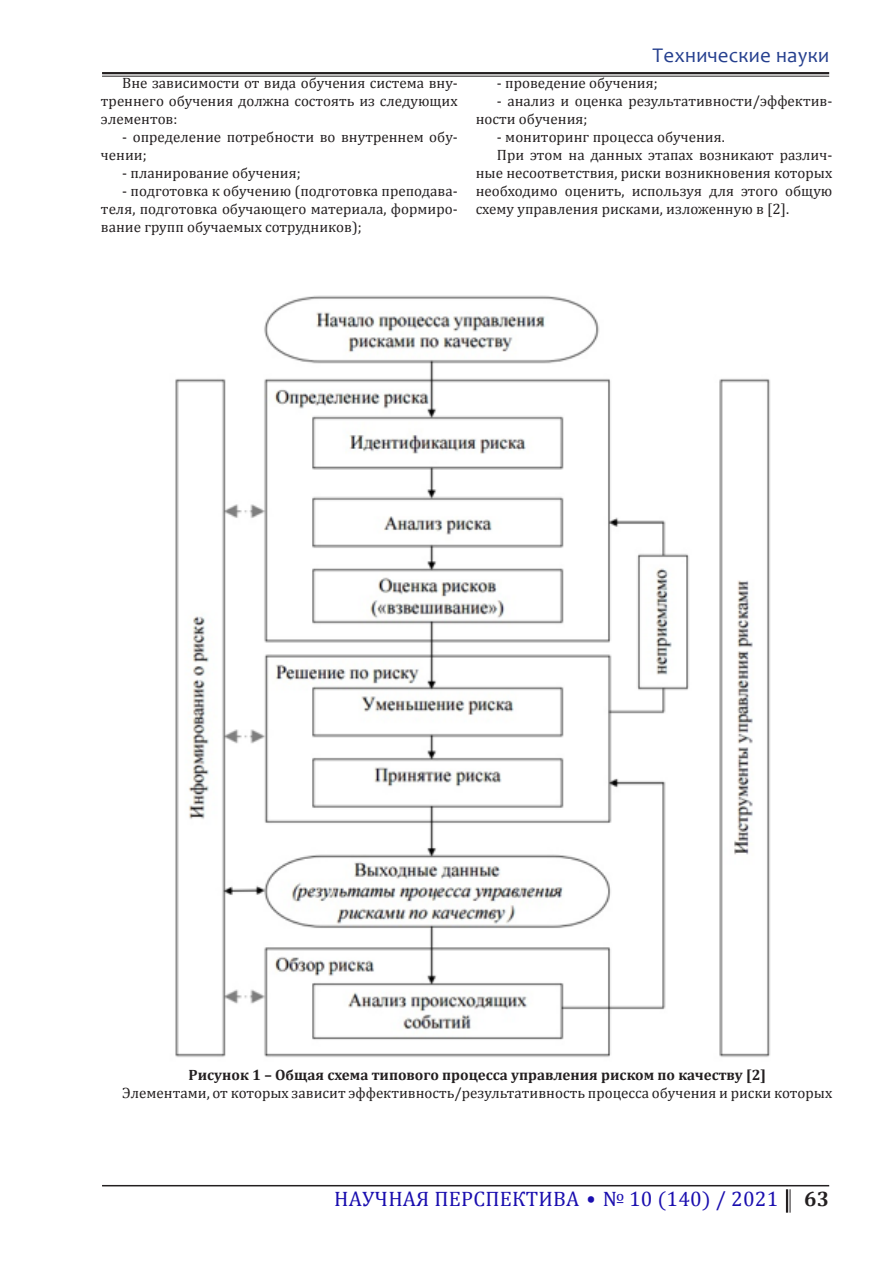
<style>
.page{position:relative;width:893px;height:1263px;background:#fff}
.page>*{position:absolute;margin:0;border:0;box-sizing:border-box;transform-origin:0 0}
.t1{font:21px "Cambria Math";letter-spacing:.01em;color:#1a0eaf}
.t2{font:21px "Candara";letter-spacing:.01em;color:#253f8e}
.t3{font:15px/18px "Cambria";color:#231f20;text-align:justify}
.Body_Text{font:700 15px "Cambria";color:#231f20}
.s1{font-family:"Candara";font-weight:700}
.s2{font-family:"Cambria";font-weight:700;color:#231f20}
</style>
<div class="page">
<hr style="left:102px;top:72px;width:727px;height:2px;background:#231f20">
<hr style="left:102px;top:76px;width:727px;height:1px;background:#231f20">
<hr style="left:102px;top:1185px;width:727px;height:1px;background:#231f20">
<svg style="left:790px;top:1189px;width:1px;height:24px"></svg>
<hr style="left:786px;top:1189px;width:2px;height:24px;background:#231f20">
<img style="left:175px;top:295px;width:596px;height:762px">
<p class="t3" style="left:101px;top:74px;width:358px;text-indent:21px">Вне зависимости от вида обучения система вну&shy;треннего обучения должна состоять из следующих элементов:</p>
<p class="t3" style="left:101px;top:128px;width:358px;text-indent:21px">- определение потребности во внутреннем обу&shy;чении;</p>
<p class="t3" style="left:122px;top:164px;width:180px">- планирование обучения;</p>
<p class="t3" style="left:101px;top:182px;width:358px;text-indent:21px">- подготовка к обучению (подготовка преподава&shy;теля, подготовка обучающего материала, формиро&shy;вание групп обучаемых сотрудников);</p>
<p class="t2" style="left:653px;top:42px;width:178px">Технические науки</p>
<p class="t3" style="left:497px;top:74px;width:162px">- проведение обучения;</p>
<p class="t3" style="left:476px;top:92px;width:358px;text-indent:21px">- анализ и оценка результативности/эффектив&shy;ности обучения;</p>
<p class="t3" style="left:497px;top:128px;width:229px">- мониторинг процесса обучения.</p>
<p class="t3" style="left:476px;top:146px;width:358px;text-indent:21px">При этом на данных этапах возникают различ&shy;ные несоответствия, риски возникновения которых необходимо оценить, используя для этого общую схему управления рисками, изложенную в [2].</p>
<p class="Body_Text" style="left:189px;top:1064px;width:579px">Рисунок 1 – Общая схема типового процесса управления риском по качеству [2]</p>
<p class="t3" style="left:122px;top:1084px;width:712px">Элементами, от которых зависит эффективность/результативность процесса обучения и риски которых</p>
<h1 class="t1" style="left:334px;top:1187px;width:496px">НАУЧНАЯ ПЕРСПЕКТИВА <span class="s1">•</span> № 10 (140) / 2021 <span class="s2">63</span></h1>
</div>
